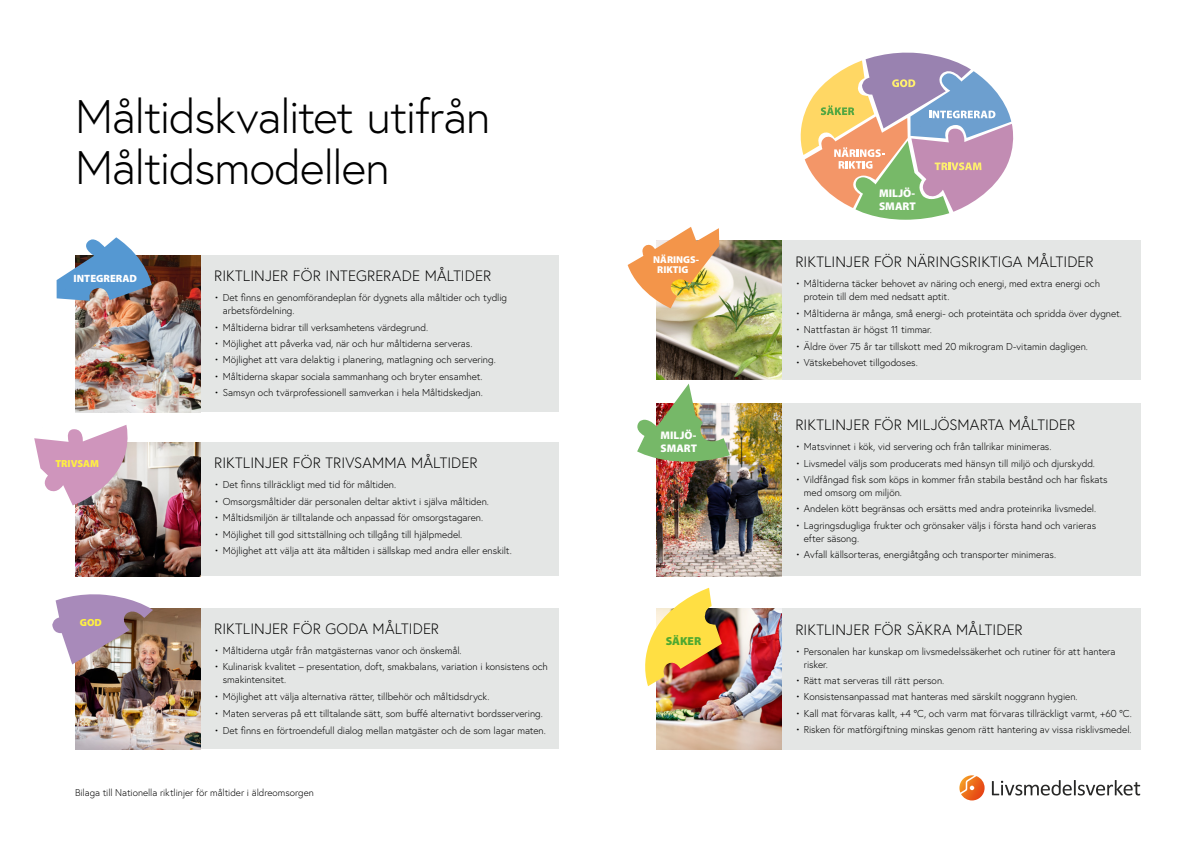
<style>
.page{position:relative;width:1191px;height:842px;background:#fff}
.page>*{position:absolute;margin:0;border:0;box-sizing:border-box;transform-origin:0 0}
.Bilagor_Rubrik{font:300 47px/51px "Europa";letter-spacing:-.03em;color:#000}
.t1{font:300 15px "Europa";letter-spacing:.005em;color:#000}
.t2{font:900 11.7px "Myriad Pro";color:#4fa830}
.t3{font:900 11.2px/13.4px "Myriad Pro";color:#fff}
.t4{font:900 11.1px/13.3px "Myriad Pro";color:#fff}
.t5{font:900 10.6px "Myriad Pro";color:#fff}
.t6{font:900 10.4px "Myriad Pro";color:#fff042}
.t7{font:900 10.3px "Myriad Pro";color:#fff042}
.t8{font:300 10px/13px "Europa";letter-spacing:-.005em;color:#000}
.t9{font:900 10px/10.4px "Myriad Pro";color:#fff}
.Bildtext{font:300 9.8px "Europa";letter-spacing:-.005em;color:#000}
</style>
<div class="page">
<div style="left:75px;top:608px;width:484px;height:141px;background:#e4e6e5"></div>
<div style="left:75px;top:256px;width:484px;height:156px;background:#e4e6e5"></div>
<div style="left:75px;top:443px;width:484px;height:133px;background:#e4e6e5"></div>
<div style="left:656px;top:608px;width:484px;height:141px;background:#e4e6e5"></div>
<div style="left:667px;top:404px;width:473px;height:172px;background:#e4e6e5"></div>
<div style="left:667px;top:240px;width:473px;height:140px;background:#e4e6e5"></div>
<img style="left:75px;top:443px;width:125px;height:133px">
<img style="left:75px;top:608px;width:125px;height:141px">
<img style="left:75px;top:256px;width:125px;height:156px">
<img style="left:656px;top:608px;width:125px;height:141px">
<img style="left:656px;top:404px;width:125px;height:172px">
<img style="left:656px;top:240px;width:125px;height:140px">
<svg style="left:34px;top:425px;width:94px;height:80px"></svg>
<img style="left:52px;top:594px;width:101px;height:70px">
<svg style="left:57px;top:237px;width:95px;height:64px"></svg>
<img style="left:645px;top:588px;width:77px;height:98px">
<img style="left:637px;top:384px;width:93px;height:78px">
<img style="left:627px;top:227px;width:92px;height:81px">
<svg style="left:800px;top:53px;width:213px;height:167px"></svg>
<svg style="left:959px;top:775px;width:25px;height:25px"></svg>
<svg style="left:992px;top:780px;width:148px;height:15px"></svg>
<h1 class="Bilagor_Rubrik" style="left:75px;top:91px;width:417px">Måltidskvalitet utifrån<br>Måltidsmodellen</h1>
<p class="t5" style="left:74px;top:272px;width:65px">INTEGRERAD</p>
<p class="t7" style="left:55px;top:458px;width:45px">TRIVSAM</p>
<p class="t6" style="left:80px;top:617px;width:24px">GOD</p>
<h2 class="t1" style="left:214px;top:266px;width:278px">RIKTLINJER FÖR INTEGRERADE MÅLTIDER</h2>
<p class="t8" style="left:223px;top:291px;width:286px;text-indent:-9px">• Det finns en genomförandeplan för dygnets alla måltider och tydlig arbetsfördelning.</p>
<p class="t8" style="left:214px;top:320px;width:215px">• Måltiderna bidrar till verksamhetens värdegrund.</p>
<p class="t8" style="left:214px;top:337px;width:260px">• Möjlighet att påverka vad, när och hur måltiderna serveras.</p>
<p class="t8" style="left:214px;top:353px;width:283px">• Möjlighet att vara delaktig i planering, matlagning och servering.</p>
<p class="t8" style="left:214px;top:370px;width:270px">• Måltiderna skapar sociala sammanhang och bryter ensamhet.</p>
<p class="t8" style="left:214px;top:386px;width:270px">• Samsyn och tvärprofessionell samverkan i hela Måltidskedjan.</p>
<h3 class="t1" style="left:214px;top:454px;width:265px">RIKTLINJER FÖR TRIVSAMMA MÅLTIDER</h3>
<p class="t8" style="left:214px;top:478px;width:183px">• Det finns tillräckligt med tid för måltiden.</p>
<p class="t8" style="left:214px;top:495px;width:276px">• Omsorgsmåltider där personalen deltar aktivt i själva måltiden.</p>
<p class="t8" style="left:214px;top:511px;width:270px">• Måltidsmiljön är tilltalande och anpassad för omsorgstagaren.</p>
<p class="t8" style="left:214px;top:527px;width:250px">• Möjlighet till god sittställning och tillgång till hjälpmedel.</p>
<p class="t8" style="left:214px;top:544px;width:299px">• Möjlighet att välja att äta måltiden i sällskap med andra eller enskilt.</p>
<h3 class="t1" style="left:214px;top:619px;width:226px">RIKTLINJER FÖR GODA MÅLTIDER</h3>
<p class="t8" style="left:214px;top:644px;width:249px">• Måltiderna utgår från matgästernas vanor och önskemål.</p>
<p class="t8" style="left:223px;top:660px;width:327px;text-indent:-9px">• Kulinarisk kvalitet – presentation, doft, smakbalans, variation i konsistens och smakintensitet.</p>
<p class="t8" style="left:214px;top:690px;width:277px">• Möjlighet att välja alternativa rätter, tillbehör och måltidsdryck.</p>
<p class="t8" style="left:214px;top:707px;width:330px">• Maten serveras på ett tilltalande sätt, som buffé alternativt bordsservering.</p>
<p class="t8" style="left:214px;top:723px;width:333px">• Det finns en förtroendefull dialog mellan matgäster och de som lagar maten.</p>
<p class="Bildtext" style="left:75px;top:786px;width:240px">Bilaga till Nationella riktlinjer för måltider i äldreomsorgen</p>
<p class="t9" style="left:657px;top:254px;width:43px;text-indent:-4px">NÄRINGS-<br>RIKTIG</p>
<p class="t4" style="left:660px;top:428px;width:38px">MILJÖ-<br>SMART</p>
<p class="t2" style="left:665px;top:634px;width:37px">SÄKER</p>
<p class="t3" style="left:879px;top:186px;width:38px">MILJÖ-<br>SMART</p>
<h3 class="t1" style="left:795px;top:253px;width:300px">RIKTLINJER FÖR NÄRINGSRIKTIGA MÅLTIDER</h3>
<p class="t8" style="left:804px;top:277px;width:298px;text-indent:-9px">• Måltiderna täcker behovet av näring och energi, med extra energi och protein till dem med nedsatt aptit.</p>
<p class="t8" style="left:795px;top:307px;width:328px">• Måltiderna är många, små energi- och proteintäta och spridda över dygnet.</p>
<p class="t8" style="left:795px;top:323px;width:138px">• Nattfastan är högst 11 timmar.</p>
<p class="t8" style="left:795px;top:340px;width:294px">• Äldre över 75 år tar tillskott med 20 mikrogram D-vitamin dagligen.</p>
<p class="t8" style="left:795px;top:356px;width:124px">• Vätskebehovet tillgodoses.</p>
<h3 class="t1" style="left:795px;top:415px;width:281px">RIKTLINJER FÖR MILJÖSMARTA MÅLTIDER</h3>
<p class="t8" style="left:795px;top:440px;width:258px">• Matsvinnet i kök, vid servering och från tallrikar minimeras.</p>
<p class="t8" style="left:795px;top:456px;width:301px">• Livsmedel väljs som producerats med hänsyn till miljö och djurskydd.</p>
<p class="t8" style="left:804px;top:473px;width:305px;text-indent:-9px">• Vildfångad fisk som köps in kommer från stabila bestånd och har fiskats med omsorg om miljön.</p>
<p class="t8" style="left:795px;top:502px;width:302px">• Andelen kött begränsas och ersätts med andra proteinrika livsmedel.</p>
<p class="t8" style="left:804px;top:519px;width:294px;text-indent:-9px">• Lagringsdugliga frukter och grönsaker väljs i första hand och varieras efter säsong.</p>
<p class="t8" style="left:795px;top:548px;width:262px">• Avfall källsorteras, energiåtgång och transporter minimeras.</p>
<h3 class="t1" style="left:795px;top:620px;width:229px">RIKTLINJER FÖR SÄKRA MÅLTIDER</h3>
<p class="t8" style="left:804px;top:644px;width:313px;text-indent:-9px">• Personalen har kunskap om livsmedelssäkerhet och rutiner för att hantera risker.</p>
<p class="t8" style="left:795px;top:674px;width:150px">• Rätt mat serveras till rätt person.</p>
<p class="t8" style="left:795px;top:690px;width:284px">• Konsistensanpassad mat hanteras med särskilt noggrann hygien.</p>
<p class="t8" style="left:795px;top:707px;width:338px">• Kall mat förvaras kallt, +4 °C, och varm mat förvaras tillräckligt varmt, +60 °C.</p>
<p class="t8" style="left:795px;top:723px;width:338px">• Risken för matförgiftning minskas genom rätt hantering av vissa risklivsmedel.</p>
</div>
